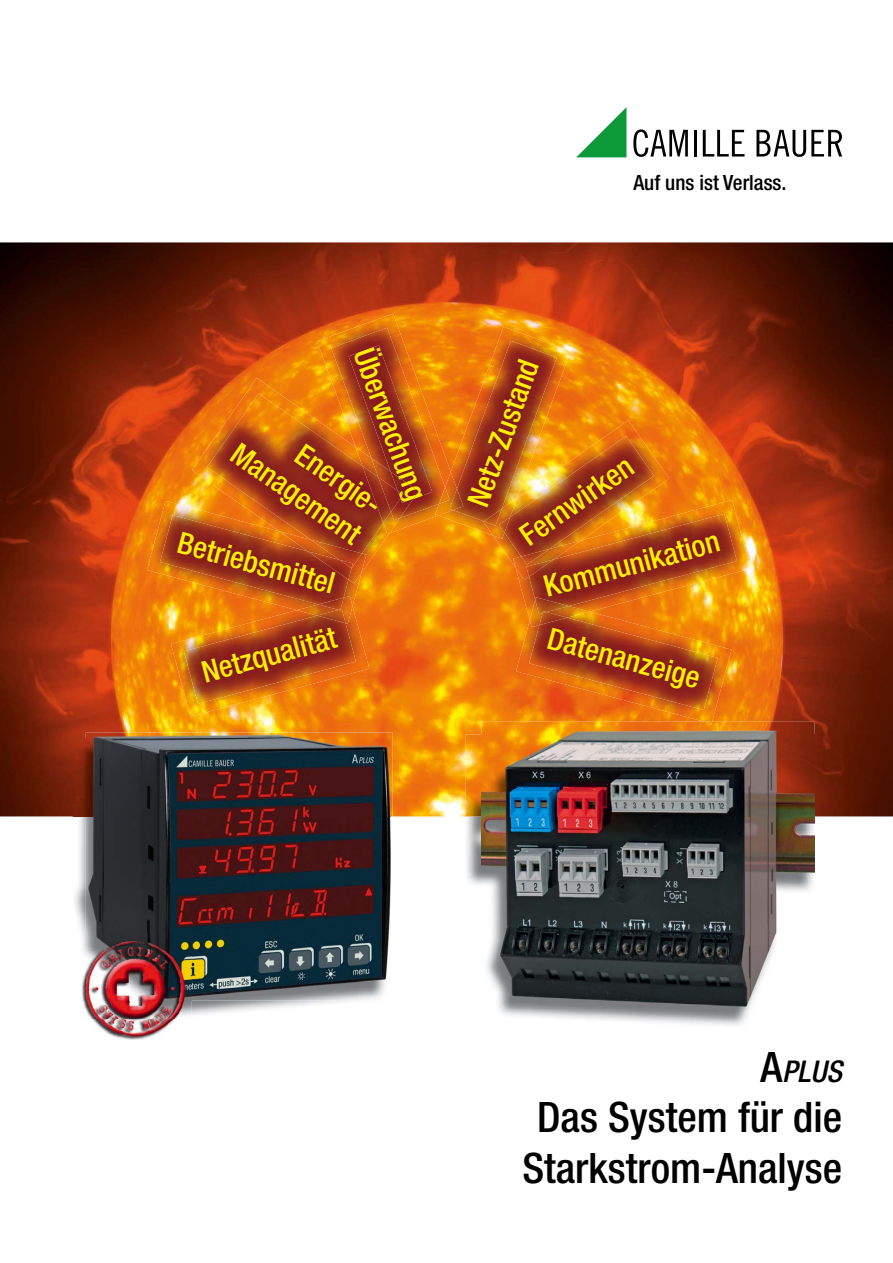
<style>
.page{position:relative;width:893px;height:1263px;background:#fff}
.page>*{position:absolute;margin:0;border:0;box-sizing:border-box;transform-origin:0 0}
.t1{font:500 condensed 42px/50.4px "Helvetica Neue LT Pro";color:#000;text-align:center}
.t2{font:500 condensed 30px "Helvetica Neue LT Pro";color:#fff000}
.t3{font:italic 500 condensed 30px "Helvetica Neue LT Pro";color:#000}
.t4{font:500 condensed 21px "Helvetica Neue LT Pro";color:#000}
.s1{font-style:normal;font-size:42px}
</style>
<div class="page">
<img style="left:0;top:242px;width:892px;height:574px">
<svg style="left:576px;top:107px;width:50px;height:50px"></svg>
<svg style="left:633px;top:129px;width:54px;height:28px"></svg>
<hr style="left:693px;top:130px;width:3px;height:27px;background:#000">
<svg style="left:702px;top:130px;width:42px;height:27px"></svg>
<svg style="left:756px;top:130px;width:86px;height:27px"></svg>
<img style="left:73px;top:739px;width:283px;height:276px">
<img style="left:86px;top:733px;width:306px;height:267px">
<img style="left:81px;top:933px;width:110px;height:107px">
<img style="left:86px;top:933px;width:105px;height:67px">
<img style="left:465px;top:735px;width:350px;height:290px">
<img style="left:481px;top:722px;width:333px;height:293px">
<img style="left:317px;top:314px;width:134px;height:219px">
<img style="left:331px;top:328px;width:107px;height:190px">
<img style="left:348px;top:345px;width:84px;height:154px">
<img style="left:438px;top:327px;width:132px;height:209px">
<img style="left:435px;top:472px;width:18px;height:44px">
<img style="left:439px;top:487px;width:11px;height:17px">
<img style="left:453px;top:341px;width:104px;height:180px">
<img style="left:449px;top:489px;width:14px;height:21px">
<img style="left:493px;top:420px;width:176px;height:148px">
<img style="left:483px;top:498px;width:21px;height:41px">
<img style="left:484px;top:509px;width:17px;height:17px">
<img style="left:504px;top:436px;width:150px;height:121px">
<img style="left:499px;top:517px;width:11px;height:16px">
<img style="left:515px;top:500px;width:235px;height:120px">
<img style="left:513px;top:541px;width:16px;height:39px">
<img style="left:521px;top:549px;width:8px;height:16px">
<img style="left:529px;top:514px;width:208px;height:92px">
<img style="left:526px;top:559px;width:27px;height:18px">
<img style="left:516px;top:612px;width:215px;height:110px">
<svg style="left:704px;top:722px;width:8px;height:2px"></svg>
<img style="left:529px;top:600px;width:60px;height:18px">
<img style="left:535px;top:597px;width:34px;height:17px">
<img style="left:529px;top:618px;width:188px;height:92px">
<img style="left:539px;top:612px;width:28px;height:13px">
<img style="left:171px;top:606px;width:198px;height:111px">
<img style="left:184px;top:616px;width:172px;height:88px">
<img style="left:147px;top:501px;width:214px;height:109px">
<img style="left:297px;top:596px;width:55px;height:28px">
<img style="left:317px;top:609px;width:28px;height:14px">
<img style="left:160px;top:515px;width:188px;height:89px">
<img style="left:318px;top:598px;width:25px;height:12px">
<img style="left:192px;top:378px;width:197px;height:195px">
<img style="left:383px;top:447px;width:17px;height:87px">
<img style="left:383px;top:458px;width:30px;height:62px">
<img style="left:391px;top:472px;width:27px;height:31px">
<img style="left:279px;top:553px;width:87px;height:31px">
<img style="left:308px;top:553px;width:43px;height:27px">
<img style="left:207px;top:393px;width:176px;height:160px">
<img style="left:362px;top:466px;width:29px;height:57px">
<img style="left:378px;top:477px;width:22px;height:35px">
<svg style="left:397px;top:491px;width:6px;height:8px"></svg>
<img style="left:311px;top:540px;width:51px;height:28px">
<img style="left:339px;top:560px;width:14px;height:8px">
<p class="t4" style="left:633px;top:175px;width:155px">Auf uns ist Verlass.</p>
<p class="t2" style="left:373px;top:346px;width:160px;rotate:70deg">Überwachung</p>
<p class="t2" style="left:240px;top:441px;width:153px;rotate:35deg">Management</p>
<p class="t2" style="left:305px;top:442px;width:99px;rotate:35deg">Energie-</p>
<p class="t2" style="left:181px;top:532px;width:163px;rotate:15deg">Betriebsmittel</p>
<p class="t2" style="left:199px;top:662px;width:140px;rotate:-15deg">Netzqualität</p>
<p class="t2" style="left:466px;top:502px;width:156px;rotate:-70deg">Netz-Zustand</p>
<p class="t2" style="left:517px;top:529px;width:132px;rotate:-35deg">Fernwirken</p>
<p class="t2" style="left:541px;top:577px;width:182px;rotate:-15deg">Kommunikation</p>
<p class="t2" style="left:551px;top:627px;width:158px;rotate:15deg">Datenanzeige</p>
<p class="t3" style="left:760px;top:1060px;width:83px"><span class="s1">A</span>PLUS</p>
<h1 class="t1" style="left:522px;top:1097px;width:321px">Das System für die<br>Starkstrom-Analyse</h1>
</div>
